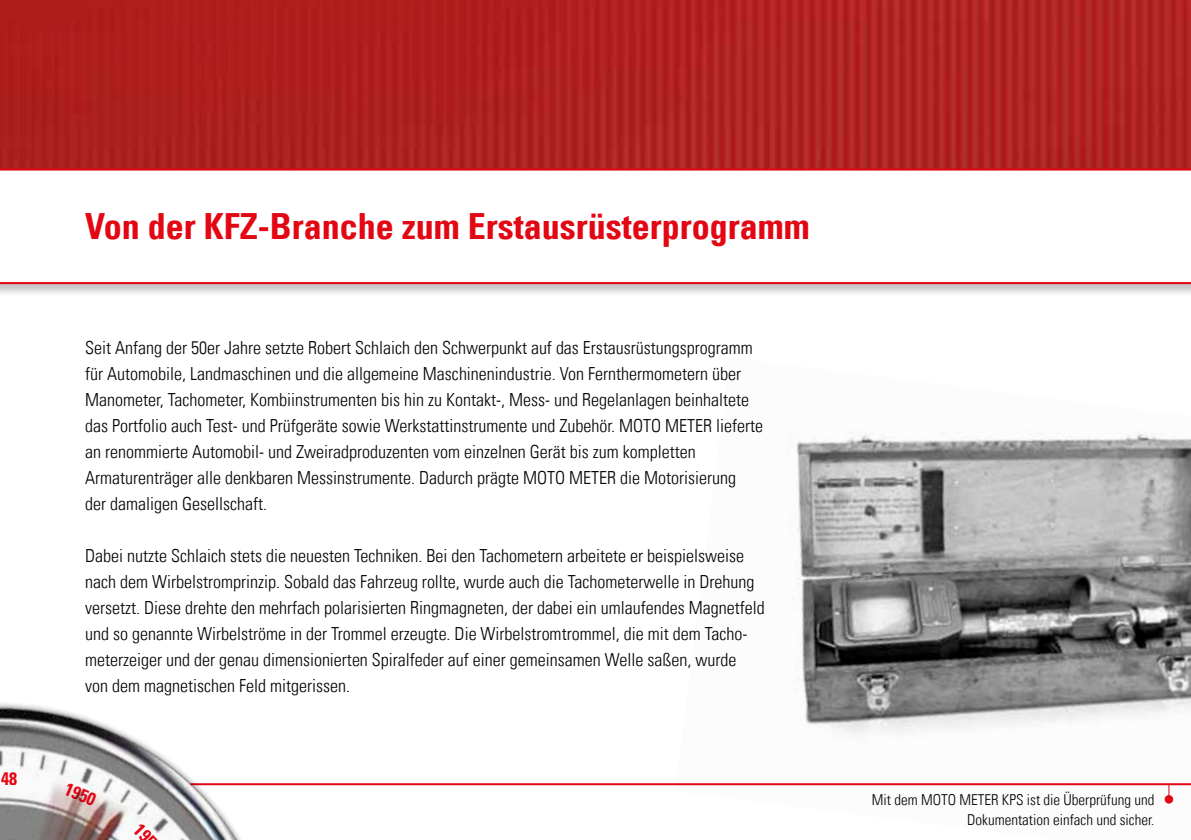
<style>
.page{position:relative;width:1191px;height:840px;background:#fff}
.page>*{position:absolute;margin:0;border:0;box-sizing:border-box;transform-origin:0 0}
.t1{font:700 condensed 36px "Univers LT";color:#e30613}
.t2{font:300 condensed 18px/26px "Univers LT";color:#000}
.t3{font:700 condensed 18px "Univers LT";color:#e30613}
.t4{font:300 condensed 15px/20px "Univers LT";color:#000;text-align:right}
</style>
<div class="page">
<img style="left:0;top:0;width:1191px;height:166px">
<img style="left:675px;top:432px;width:516px;height:372px">
<div style="left:0;top:166px;width:1191px;height:131px;background:#000;opacity:.25"></div>
<svg style="left:0;top:168px;width:1191px;height:116px"></svg>
<svg style="left:1164px;top:794px;width:9px;height:9px"></svg>
<hr style="left:190px;top:782px;width:1001px;height:2px;background:#e30613">
<img style="left:0;top:703px;width:245px;height:136px">
<svg style="left:133px;top:822px;width:20px;height:17px"></svg>
<p class="t3" style="left:1px;top:766px;width:17px">48</p>
<h1 class="t1" style="left:85px;top:204px;width:726px">Von der KFZ-Branche zum Erstausrüsterprogramm</h1>
<p class="t2" style="left:85px;top:334px;width:679px">Seit Anfang der 50er Jahre setzte Robert Schlaich den Schwerpunkt auf das Erstausrüstungsprogramm für Automobile, Landmaschinen und die allgemeine Maschinenindustrie. Von Fernthermometern über Manometer, Tachometer, Kombiinstrumenten bis hin zu Kontakt-, Mess- und Regelanlagen beinhaltete das Portfolio auch Test- und Prüfgeräte sowie Werkstattinstrumente und Zubehör. MOTO METER lieferte an renommierte Automobil- und Zweiradproduzenten vom einzelnen Gerät bis zum kompletten Armaturenträger alle denkbaren Messinstrumente. Dadurch prägte MOTO METER die Motorisierung<br>der damaligen Gesellschaft.</p>
<p class="t2" style="left:85px;top:542px;width:681px">Dabei nutzte Schlaich stets die neuesten Techniken. Bei den Tachometern arbeitete er beispielsweise nach dem Wirbelstromprinzip. Sobald das Fahrzeug rollte, wurde auch die Tachometerwelle in Drehung versetzt. Diese drehte den mehrfach polarisierten Ringmagneten, der dabei ein umlaufendes Magnetfeld und so genannte Wirbelströme in der Trommel erzeugte. Die Wirbelstromtrommel, die mit dem Tacho&shy;meterzeiger und der genau dimensionierten Spiralfeder auf einer gemeinsamen Welle saßen, wurde<br>von dem magnetischen Feld mitgerissen.</p>
<p class="t3" style="left:70px;top:777px;width:33px;rotate:23deg">1950</p>
<p class="t4" style="left:872px;top:789px;width:284px">Mit dem MOTO METER KPS ist die Überprüfung und<br>Dokumentation einfach und sicher.</p>
</div>
